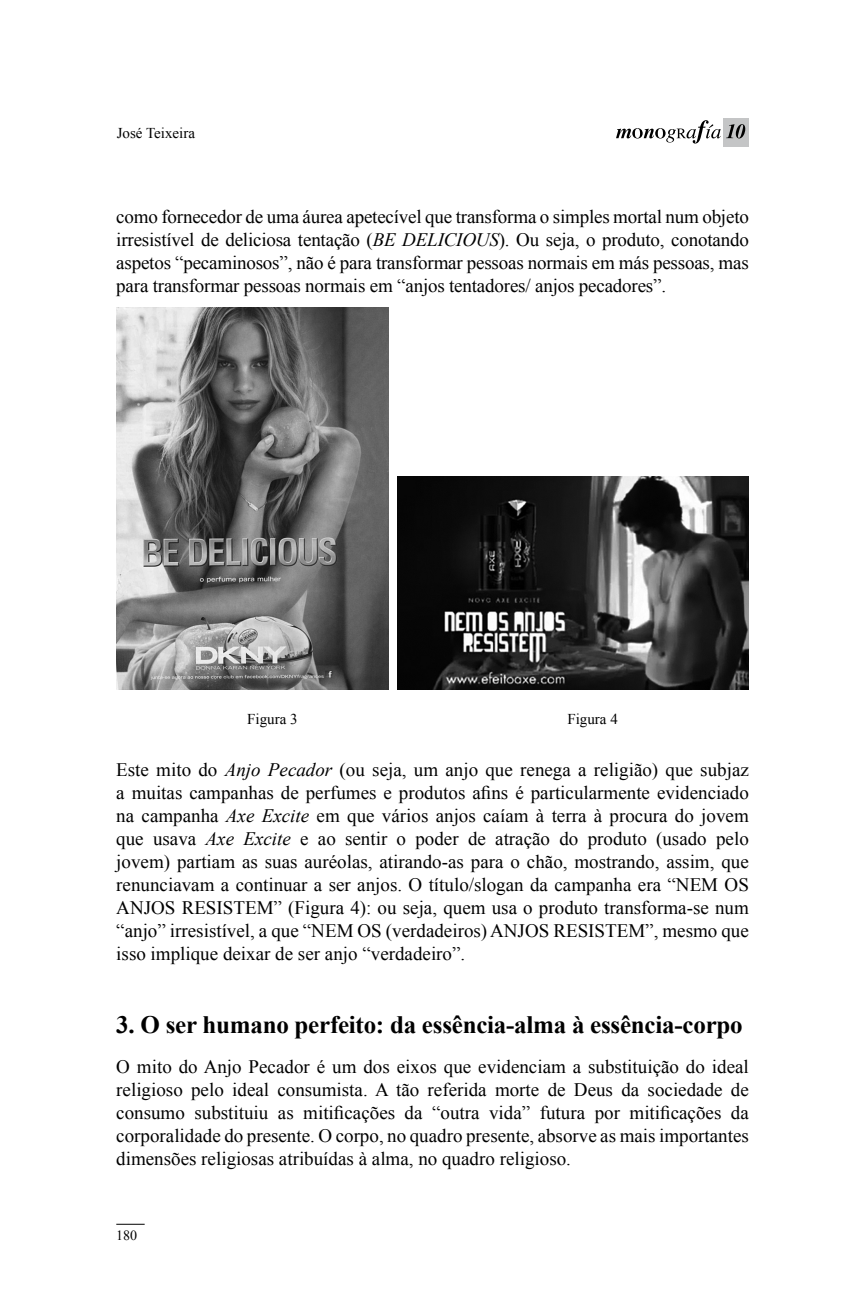
<style>
.page{position:relative;width:851px;height:1304px;background:#fff}
.page>*{position:absolute;margin:0;border:0;box-sizing:border-box;transform-origin:0 0}
.t1{font:700 25px "Times New Roman";letter-spacing:-.01em;color:#000}
.t2{font:19px/23px "Times New Roman";color:#000;text-align:justify}
.t3{font:15px "Times New Roman";color:#000}
.t4{font:14px "Times New Roman";color:#000}
.s1{font-style:italic}
</style>
<div class="page">
<div style="left:723px;top:119px;width:25px;height:28px;background:#c4c5c6"></div>
<svg style="left:616px;top:120px;width:104px;height:24px"></svg>
<svg style="left:726px;top:124px;width:19px;height:14px"></svg>
<svg style="left:116px;top:1224px;width:29px;height:1px"></svg>
<img style="left:397px;top:477px;width:351px;height:212px">
<img style="left:116px;top:307px;width:272px;height:382px">
<p class="t3" style="left:117px;top:123px;width:80px">José Teixeira</p>
<p class="t2" style="left:116px;top:205px;width:634px">como fornecedor de uma áurea apetecível que transforma o simples mortal num objeto irresistível de deliciosa tentação (<span class="s1">BE DELICIOUS</span>). Ou seja, o produto, conotando aspetos “pecaminosos”, não é para transformar pessoas normais em más pessoas, mas para transformar pessoas normais em “anjos tentadores/ anjos pecadores”.</p>
<p class="t3" style="left:247px;top:709px;width:52px">Figura 3</p>
<p class="t3" style="left:567px;top:709px;width:52px">Figura 4</p>
<p class="t2" style="left:116px;top:757px;width:634px">Este mito do <span class="s1">Anjo Pecador</span> (ou seja, um anjo que renega a religião) que subjaz a muitas campanhas de perfumes e produtos afins é particularmente evidenciado na campanha <span class="s1">Axe Excite</span> em que vários anjos caíam à terra à procura do jovem que usava <span class="s1">Axe Excite</span> e ao sentir o poder de atração do produto (usado pelo jovem) partiam as suas auréolas, atirando-as para o chão, mostrando, assim, que renunciavam a continuar a ser anjos. O título/slogan da campanha era “NEM OS ANJOS RESISTEM” (Figura 4): ou seja, quem usa o produto transforma-se num “anjo” irresistível, a que “NEM OS (verdadeiros) ANJOS RESISTEM”, mesmo que isso implique deixar de ser anjo “verdadeiro”.</p>
<h1 class="t1" style="left:116px;top:1007px;width:627px">3. O ser humano perfeito: da essência-alma à essência-corpo</h1>
<p class="t2" style="left:116px;top:1055px;width:634px">O mito do Anjo Pecador é um dos eixos que evidenciam a substituição do ideal religioso pelo ideal consumista. A tão referida morte de Deus da sociedade de consumo substituiu as mitificações da “outra vida” futura por mitificações da corporalidade do presente. O corpo, no quadro presente, absorve as mais importantes dimensões religiosas atribuídas à alma, no quadro religioso.</p>
<p class="t4" style="left:116px;top:1226px;width:22px">180</p>
</div>
